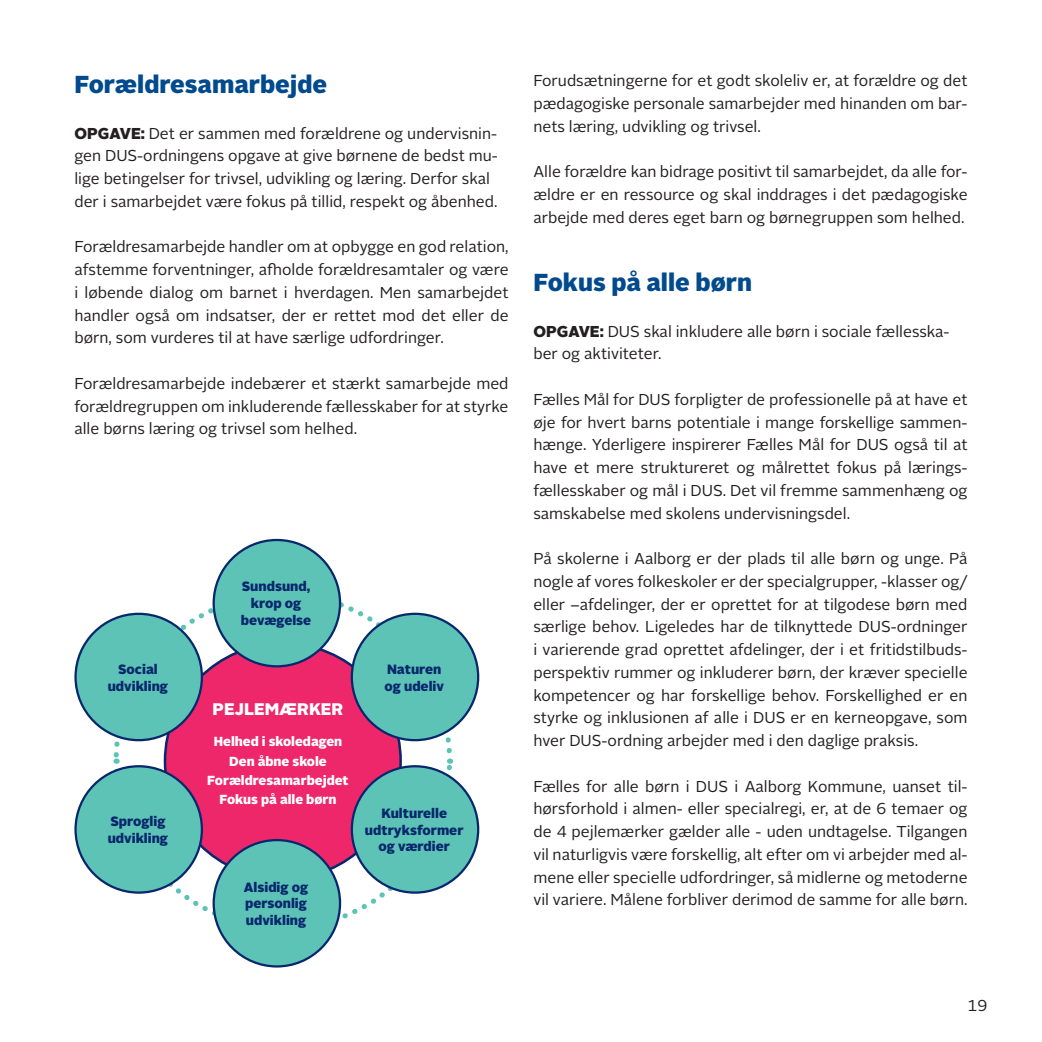
<style>
.page{position:relative;width:1042px;height:1042px;background:#fff}
.page>*{position:absolute;margin:0;border:0;box-sizing:border-box;transform-origin:0 0}
.t1{font:900 24.5px "Alright Sans";color:#004a8d}
.t2{font:900 16.8px "Alright Sans";color:#fff}
.t3{font:15.75px/22.8px "Alright Sans";color:#231f20;text-align:justify}
.t4{font:900 13.47px/16.8px "Alright Sans";color:#08276c;text-align:center}
.t5{font:900 13.12px/19.2px "Alright Sans";color:#fff;text-align:center}
.s1{font-weight:900}
</style>
<div class="page">
<svg style="left:111px;top:590px;width:344px;height:343px"></svg>
<div style="left:165px;top:643px;width:236px;height:236px;background:#ed2769;border-radius:50%"></div>
<div style="left:214px;top:540px;width:126px;height:126px;background:#5cc3b6;border-radius:50%"></div>
<div style="left:214px;top:840px;width:126px;height:126px;background:#5cc3b6;border-radius:50%"></div>
<div style="left:76px;top:614px;width:126px;height:126px;background:#5cc3b6;border-radius:50%"></div>
<div style="left:352px;top:614px;width:126px;height:126px;background:#5cc3b6;border-radius:50%"></div>
<div style="left:76px;top:766px;width:126px;height:126px;background:#5cc3b6;border-radius:50%"></div>
<div style="left:352px;top:766px;width:126px;height:126px;background:#5cc3b6;border-radius:50%"></div>
<h1 class="t1" style="left:74px;top:67px;width:254px">Forældresamarbejde</h1>
<p class="t3" style="left:74px;top:122px;width:425px;text-align:left"><span class="s1">OPGAVE:</span> Det er sammen med forældrene og undervisnin&shy;gen DUS-ordningens opgave at give børnene de bedst mu&shy;lige betingelser for trivsel, udvikling og læring. Derfor skal der i samarbejdet være fokus på tillid, respekt og åbenhed.</p>
<p class="t3" style="left:74px;top:236px;width:436px">Forældresamarbejde handler om at opbygge en god relation, afstemme forventninger, afholde forældresamtaler og være i løbende dialog om barnet i hverdagen. Men samarbejdet handler også om indsatser, der er rettet mod det eller de børn, som vurderes til at have særlige udfordringer.</p>
<p class="t3" style="left:74px;top:372px;width:436px">Forældresamarbejde indebærer et stærkt samarbejde med forældregruppen om inkluderende fællesskaber for at styrke alle børns læring og trivsel som helhed.</p>
<p class="t4" style="left:241px;top:578px;width:72px">Sundsund, krop og bevægelse</p>
<p class="t4" style="left:108px;top:660px;width:62px">Social udvikling</p>
<p class="t4" style="left:384px;top:660px;width:61px;text-align:left">Naturen og udeliv</p>
<p class="t2" style="left:213px;top:697px;width:132px">PEJLEMÆRKER</p>
<p class="t5" style="left:207px;top:732px;width:143px">Helhed i skoledagen<br>Den åbne skole<br>Forældresamarbejdet<br>Fokus på alle børn</p>
<p class="t4" style="left:108px;top:813px;width:62px;text-align:left">Sproglig udvikling</p>
<p class="t4" style="left:365px;top:804px;width:100px">Kulturelle udtryksformer og værdier</p>
<p class="t4" style="left:244px;top:878px;width:66px;text-align:justify">Alsidig og personlig udvikling</p>
<p class="t3" style="left:533px;top:70px;width:436px">Forudsætningerne for et godt skoleliv er, at forældre og det pædagogiske personale samarbejder med hinanden om bar&shy;nets læring, udvikling og trivsel.</p>
<p class="t3" style="left:533px;top:161px;width:436px">Alle forældre kan bidrage positivt til samarbejdet, da alle for&shy;ældre er en ressource og skal inddrages i det pædagogiske arbejde med deres eget barn og børnegruppen som helhed.</p>
<h1 class="t1" style="left:533px;top:265px;width:220px">Fokus på alle børn</h1>
<p class="t3" style="left:533px;top:320px;width:418px"><span class="s1">OPGAVE:</span> DUS skal inkludere alle børn i sociale fællesska&shy;ber og aktiviteter.</p>
<p class="t3" style="left:533px;top:388px;width:436px">Fælles Mål for DUS forpligter de professionelle på at have et øje for hvert barns potentiale i mange forskellige sammen&shy;hænge. Yderligere inspirerer Fælles Mål for DUS også til at have et mere struktureret og målrettet fokus på lærings&shy;fællesskaber og mål i DUS. Det vil fremme sammenhæng og samskabelse med skolens undervisningsdel.</p>
<p class="t3" style="left:533px;top:547px;width:436px">På skolerne i Aalborg er der plads til alle børn og unge. På nogle af vores folkeskoler er der specialgrupper, -klasser og/ eller –afdelinger, der er oprettet for at tilgodese børn med særlige behov. Ligeledes har de tilknyttede DUS-ordninger i varierende grad oprettet afdelinger, der i et fritidstilbuds&shy;perspektiv rummer og inkluderer børn, der kræver specielle kompetencer og har forskellige behov. Forskellighed er en styrke og inklusionen af alle i DUS er en kerneopgave, som hver DUS-ordning arbejder med i den daglige praksis.</p>
<p class="t3" style="left:533px;top:775px;width:436px">Fælles for alle børn i DUS i Aalborg Kommune, uanset til&shy;hørsforhold i almen- eller specialregi, er, at de 6 temaer og de 4 pejlemærker gælder alle - uden undtagelse. Tilgangen vil naturligvis være forskellig, alt efter om vi arbejder med al&shy;mene eller specielle udfordringer, så midlerne og metoderne vil variere. Målene forbliver derimod de samme for alle børn.</p>
<p class="t3" style="left:967px;top:994px;width:21px">19</p>
</div>
